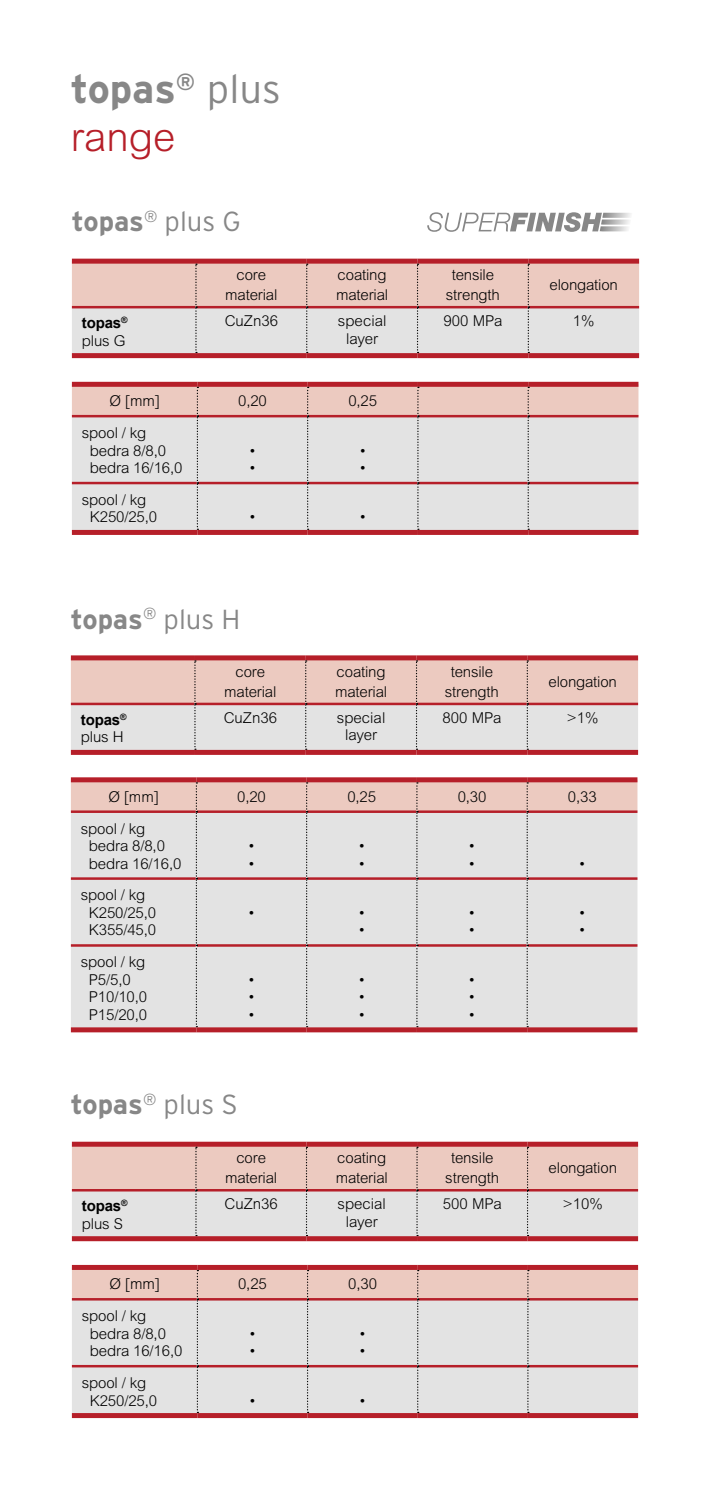
<style>
.page{position:relative;width:709px;height:1489px;background:#fff}
.page>*{position:absolute;margin:0;border:0;box-sizing:border-box;transform-origin:0 0}
.t1{font:700 40px "Interstate";letter-spacing:-.005em;color:#878787}
.t2{font:300 40px "Arial";color:#b61f29}
.t3{font:700 27.5px "Interstate";letter-spacing:-.005em;color:#878787}
.t4{font:300 15px/17.5px "Arial";letter-spacing:-.01em;color:#000}
.t5{font:700 15px/17.5px "Arial";letter-spacing:-.01em;color:#000}
.s1{font-weight:300}
</style>
<div class="page">
<div style="left:72px;top:1141px;width:124px;height:5px;background:#b61f29"></div>
<div style="left:196px;top:1141px;width:110px;height:5px;background:#b61f29"></div>
<div style="left:306px;top:1141px;width:111px;height:5px;background:#b61f29"></div>
<div style="left:417px;top:1141px;width:110px;height:5px;background:#b61f29"></div>
<div style="left:527px;top:1141px;width:111px;height:5px;background:#b61f29"></div>
<svg style="left:72px;top:1144px;width:566px;height:92px;background:#e3cbc7"></svg>
<div style="left:72px;top:1236px;width:124px;height:5px;background:#b61f29"></div>
<div style="left:196px;top:1236px;width:110px;height:5px;background:#b61f29"></div>
<div style="left:306px;top:1236px;width:111px;height:5px;background:#b61f29"></div>
<div style="left:417px;top:1236px;width:110px;height:5px;background:#b61f29"></div>
<div style="left:527px;top:1236px;width:111px;height:5px;background:#b61f29"></div>
<div style="left:72px;top:1264px;width:125px;height:5px;background:#b61f29"></div>
<div style="left:197px;top:1264px;width:110px;height:5px;background:#b61f29"></div>
<div style="left:307px;top:1264px;width:111px;height:5px;background:#b61f29"></div>
<div style="left:418px;top:1264px;width:110px;height:5px;background:#b61f29"></div>
<div style="left:528px;top:1264px;width:110px;height:5px;background:#b61f29"></div>
<svg style="left:72px;top:1267px;width:566px;height:145px;background:#e1d3d1"></svg>
<svg style="left:72px;top:1412px;width:125px;height:5px"></svg>
<svg style="left:197px;top:1412px;width:110px;height:5px"></svg>
<svg style="left:307px;top:1412px;width:111px;height:5px"></svg>
<svg style="left:418px;top:1412px;width:110px;height:5px"></svg>
<svg style="left:528px;top:1412px;width:110px;height:5px"></svg>
<div style="left:71px;top:655px;width:124px;height:5px;background:#b61f29"></div>
<div style="left:195px;top:655px;width:111px;height:5px;background:#b61f29"></div>
<div style="left:306px;top:655px;width:110px;height:5px;background:#b61f29"></div>
<div style="left:416px;top:655px;width:111px;height:5px;background:#b61f29"></div>
<div style="left:527px;top:655px;width:111px;height:5px;background:#b61f29"></div>
<svg style="left:71px;top:658px;width:567px;height:91px;background:#e3cbc7"></svg>
<div style="left:71px;top:749px;width:124px;height:5px;background:#b61f29"></div>
<div style="left:195px;top:749px;width:111px;height:5px;background:#b61f29"></div>
<div style="left:306px;top:749px;width:110px;height:5px;background:#b61f29"></div>
<div style="left:416px;top:749px;width:111px;height:5px;background:#b61f29"></div>
<div style="left:527px;top:749px;width:111px;height:5px;background:#b61f29"></div>
<div style="left:72px;top:258px;width:124px;height:5px;background:#b61f29"></div>
<div style="left:196px;top:258px;width:111px;height:5px;background:#b61f29"></div>
<div style="left:307px;top:258px;width:110px;height:5px;background:#b61f29"></div>
<div style="left:417px;top:258px;width:111px;height:5px;background:#b61f29"></div>
<div style="left:528px;top:258px;width:111px;height:5px;background:#b61f29"></div>
<svg style="left:72px;top:261px;width:567px;height:92px;background:#e3cbc7"></svg>
<div style="left:72px;top:353px;width:124px;height:5px;background:#b61f29"></div>
<div style="left:196px;top:353px;width:111px;height:5px;background:#b61f29"></div>
<div style="left:307px;top:353px;width:110px;height:5px;background:#b61f29"></div>
<div style="left:417px;top:353px;width:111px;height:5px;background:#b61f29"></div>
<div style="left:528px;top:353px;width:111px;height:5px;background:#b61f29"></div>
<div style="left:71px;top:777px;width:125px;height:5px;background:#b61f29"></div>
<div style="left:196px;top:777px;width:111px;height:5px;background:#b61f29"></div>
<div style="left:307px;top:777px;width:110px;height:5px;background:#b61f29"></div>
<div style="left:417px;top:777px;width:110px;height:5px;background:#b61f29"></div>
<div style="left:527px;top:777px;width:110px;height:5px;background:#b61f29"></div>
<svg style="left:71px;top:779px;width:566px;height:248px;background:#e1d6d6"></svg>
<div style="left:71px;top:1027px;width:125px;height:5px;background:#b61f29"></div>
<div style="left:196px;top:1027px;width:111px;height:5px;background:#b61f29"></div>
<div style="left:307px;top:1027px;width:110px;height:5px;background:#b61f29"></div>
<div style="left:417px;top:1027px;width:110px;height:5px;background:#b61f29"></div>
<div style="left:527px;top:1027px;width:110px;height:5px;background:#b61f29"></div>
<div style="left:72px;top:382px;width:125px;height:5px;background:#b61f29"></div>
<div style="left:197px;top:382px;width:111px;height:5px;background:#b61f29"></div>
<div style="left:308px;top:382px;width:110px;height:5px;background:#b61f29"></div>
<div style="left:418px;top:382px;width:110px;height:5px;background:#b61f29"></div>
<div style="left:528px;top:382px;width:110px;height:5px;background:#b61f29"></div>
<svg style="left:72px;top:384px;width:566px;height:146px;background:#e1d3d1"></svg>
<div style="left:72px;top:530px;width:125px;height:5px;background:#b61f29"></div>
<div style="left:197px;top:530px;width:111px;height:5px;background:#b61f29"></div>
<div style="left:308px;top:530px;width:110px;height:5px;background:#b61f29"></div>
<div style="left:418px;top:530px;width:110px;height:5px;background:#b61f29"></div>
<div style="left:528px;top:530px;width:110px;height:5px;background:#b61f29"></div>
<svg style="left:427px;top:212px;width:204px;height:20px"></svg>
<h1 class="t1" style="left:71px;top:67px;width:211px">topas<sup>®</sup> <span class="s1">plus</span></h1>
<h1 class="t2" style="left:71px;top:114px;width:106px">range</h1>
<h2 class="t3" style="left:72px;top:206px;width:170px">topas<sup>®</sup> <span class="s1">plus G</span></h2>
<p class="t4" style="left:225px;top:265px;width:54px;line-height:20px;text-align:center">core material</p>
<p class="t4" style="left:336px;top:265px;width:54px;line-height:20px">coating material</p>
<p class="t4" style="left:446px;top:265px;width:55px;line-height:20px;text-align:center">tensile strength</p>
<p class="t4" style="left:549px;top:276px;width:70px">elongation</p>
<p class="t5" style="left:82px;top:314px;width:47px">topas<sup>® </sup><span class="s1">plus G</span></p>
<p class="t4" style="left:225px;top:312px;width:55px">CuZn36</p>
<p class="t4" style="left:338px;top:312px;width:50px;text-align:center">special layer</p>
<p class="t4" style="left:443px;top:312px;width:60px">900 MPa</p>
<p class="t4" style="left:573px;top:312px;width:23px">1%</p>
<p class="t4" style="left:110px;top:392px;width:52px">Ø [mm]</p>
<p class="t4" style="left:238px;top:392px;width:30px">0,20</p>
<p class="t4" style="left:348px;top:392px;width:30px">0,25</p>
<p class="t4" style="left:90px;top:424px;width:94px;text-indent:-8px">spool / kg bedra 8/8,0 bedra 16/16,0</p>
<p class="t4" style="left:249px;top:441px;width:9px">• •</p>
<p class="t4" style="left:359px;top:441px;width:9px">• •</p>
<p class="t4" style="left:90px;top:491px;width:69px;text-indent:-8px">spool / kg<br>K250/25,0</p>
<p class="t4" style="left:249px;top:508px;width:9px">•</p>
<p class="t4" style="left:359px;top:508px;width:9px">•</p>
<h2 class="t3" style="left:71px;top:603px;width:171px">topas<sup>®</sup> <span class="s1">plus H</span></h2>
<p class="t4" style="left:224px;top:661px;width:54px;line-height:20px;text-align:center">core material</p>
<p class="t4" style="left:335px;top:661px;width:54px;line-height:20px">coating material</p>
<p class="t4" style="left:445px;top:661px;width:55px;line-height:20px;text-align:center">tensile strength</p>
<p class="t4" style="left:548px;top:672px;width:70px">elongation</p>
<p class="t5" style="left:81px;top:711px;width:47px">topas<sup>® </sup><span class="s1">plus H</span></p>
<p class="t4" style="left:224px;top:708px;width:55px">CuZn36</p>
<p class="t4" style="left:337px;top:708px;width:50px;text-align:center">special layer</p>
<p class="t4" style="left:442px;top:708px;width:60px">800 MPa</p>
<p class="t4" style="left:567px;top:708px;width:33px">&gt;1%</p>
<p class="t4" style="left:109px;top:787px;width:52px">Ø [mm]</p>
<p class="t4" style="left:237px;top:787px;width:30px">0,20</p>
<p class="t4" style="left:347px;top:787px;width:30px">0,25</p>
<p class="t4" style="left:457px;top:787px;width:30px">0,30</p>
<p class="t4" style="left:568px;top:787px;width:30px">0,33</p>
<p class="t4" style="left:89px;top:819px;width:94px;text-indent:-8px">spool / kg bedra 8/8,0 bedra 16/16,0</p>
<p class="t4" style="left:248px;top:837px;width:9px">• •</p>
<p class="t4" style="left:358px;top:837px;width:9px">• •</p>
<p class="t4" style="left:468px;top:837px;width:9px">• •</p>
<p class="t4" style="left:578px;top:854px;width:9px">•</p>
<p class="t4" style="left:89px;top:886px;width:69px;text-indent:-8px">spool / kg<br>K250/25,0<br>K355/45,0</p>
<p class="t4" style="left:81px;top:953px;width:68px;text-align:center">spool / kg<br>P5/5,0<br>P10/10,0<br>P15/20,0</p>
<p class="t4" style="left:248px;top:903px;width:9px">•</p>
<p class="t4" style="left:358px;top:903px;width:9px">• •</p>
<p class="t4" style="left:468px;top:903px;width:9px">• •</p>
<p class="t4" style="left:578px;top:903px;width:9px">• •</p>
<p class="t4" style="left:248px;top:970px;width:9px;text-align:justify">• • •</p>
<p class="t4" style="left:358px;top:970px;width:9px;text-align:justify">• • •</p>
<p class="t4" style="left:468px;top:970px;width:9px;text-align:justify">• • •</p>
<h2 class="t3" style="left:71px;top:1088px;width:168px">topas<sup>®</sup> <span class="s1">plus S</span></h2>
<p class="t4" style="left:225px;top:1147px;width:54px;line-height:20px;text-align:center">core material</p>
<p class="t4" style="left:336px;top:1147px;width:54px;line-height:20px">coating material</p>
<p class="t4" style="left:445px;top:1147px;width:55px;line-height:20px;text-align:center">tensile strength</p>
<p class="t4" style="left:548px;top:1158px;width:70px">elongation</p>
<p class="t5" style="left:82px;top:1197px;width:47px">topas<sup>® </sup><span class="s1">plus S</span></p>
<p class="t4" style="left:224px;top:1194px;width:55px">CuZn36</p>
<p class="t4" style="left:337px;top:1194px;width:50px;text-align:center">special layer</p>
<p class="t4" style="left:443px;top:1194px;width:60px">500 MPa</p>
<p class="t4" style="left:563px;top:1194px;width:41px">&gt;10%</p>
<p class="t4" style="left:110px;top:1275px;width:52px">Ø [mm]</p>
<p class="t4" style="left:238px;top:1275px;width:30px">0,25</p>
<p class="t4" style="left:348px;top:1275px;width:30px">0,30</p>
<p class="t4" style="left:90px;top:1306px;width:94px;text-indent:-8px">spool / kg bedra 8/8,0 bedra 16/16,0</p>
<p class="t4" style="left:249px;top:1324px;width:9px">• •</p>
<p class="t4" style="left:359px;top:1324px;width:9px">• •</p>
<p class="t4" style="left:90px;top:1373px;width:69px;text-indent:-8px">spool / kg<br>K250/25,0</p>
<p class="t4" style="left:249px;top:1391px;width:9px">•</p>
<p class="t4" style="left:359px;top:1391px;width:9px">•</p>
</div>
